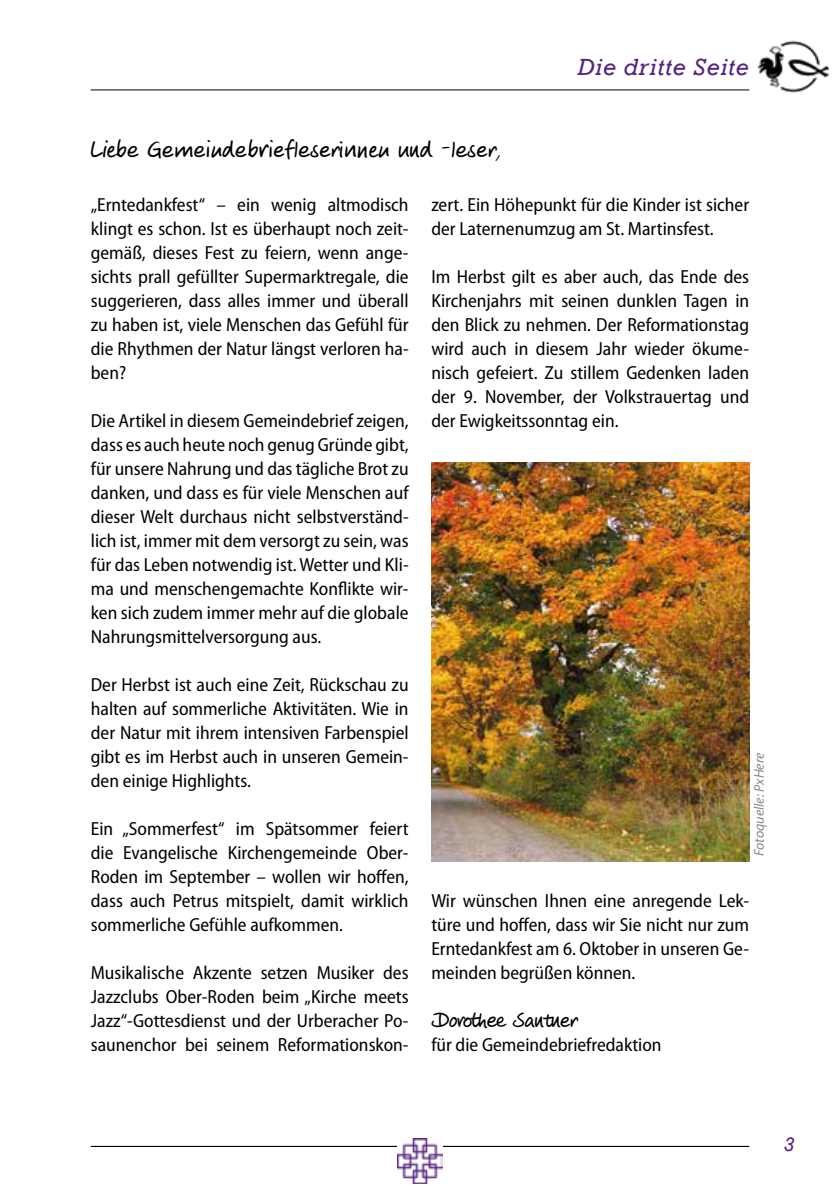
<style>
.page{position:relative;width:840px;height:1191px;background:#fff}
.page>*{position:absolute;margin:0;border:0;box-sizing:border-box;transform-origin:0 0}
.t1{font:24px "Veneto Handwriting Pro";letter-spacing:.05em;color:#000}
.t2{font:italic 24px "Rockwell";letter-spacing:.03em;color:#572381}
.t3{font:22px "Veneto Handwriting Pro";color:#000}
.t4{font:italic 20px "Rockwell";color:#572381}
.t5{font:semi-condensed 19px/24px "Myriad Pro";color:#000;text-align:justify}
.t6{font:italic 14px "Myriad Pro";color:#87888a}
</style>
<div class="page">
<hr style="left:91px;top:89px;width:657px;height:1px;background:#000">
<hr style="left:91px;top:1145px;width:657px;height:1px;background:#000">
<img style="left:757px;top:40px;width:71px;height:53px">
<img style="left:397px;top:1138px;width:45px;height:45px">
<img style="left:431px;top:462px;width:317px;height:400px">
<p class="t2" style="left:577px;top:53px;width:173px">Die dritte Seite</p>
<p class="t1" style="left:91px;top:136px;width:411px">Liebe Gemeindebriefleserinnen und -leser,</p>
<p class="t5" style="left:91px;top:192px;width:319px">„Erntedankfest“ – ein wenig altmodisch klingt es schon. Ist es überhaupt noch zeit&shy;gemäß, dieses Fest zu feiern, wenn ange&shy;sichts prall gefüllter Supermarktregale, die suggerieren, dass alles immer und überall zu haben ist, viele Menschen das Gefühl für die Rhythmen der Natur längst verloren ha&shy;ben?</p>
<p class="t5" style="left:91px;top:408px;width:319px">Die Artikel in diesem Gemeindebrief zeigen, dass es auch heute noch genug Gründe gibt, für unsere Nahrung und das tägliche Brot zu danken, und dass es für viele Menschen auf dieser Welt durchaus nicht selbstverständ&shy;lich ist, immer mit dem versorgt zu sein, was für das Leben notwendig ist. Wetter und Kli&shy;ma und menschengemachte Konflikte wir&shy;ken sich zudem immer mehr auf die globale Nahrungsmittelversorgung aus.</p>
<p class="t5" style="left:91px;top:672px;width:319px">Der Herbst ist auch eine Zeit, Rückschau zu halten auf sommerliche Aktivitäten. Wie in der Natur mit ihrem intensiven Farbenspiel gibt es im Herbst auch in unseren Gemein&shy;den einige Highlights.</p>
<p class="t5" style="left:91px;top:816px;width:319px">Ein „Sommerfest“ im Spätsommer feiert die Evangelische Kirchengemeinde Ober-Roden im September – wollen wir hoffen, dass auch Petrus mitspielt, damit wirklich sommerliche Gefühle aufkommen.</p>
<p class="t5" style="left:91px;top:960px;width:319px">Musikalische Akzente setzen Musiker des Jazzclubs Ober-Roden beim „Kirche meets Jazz“-Gottesdienst und der Urberacher Po&shy;saunenchor bei seinem Reformationskon-</p>
<p class="t5" style="left:431px;top:192px;width:319px">zert. Ein Höhepunkt für die Kinder ist sicher der Laternenumzug am St. Martinsfest.</p>
<p class="t5" style="left:431px;top:264px;width:319px">Im Herbst gilt es aber auch, das Ende des Kirchenjahrs mit seinen dunklen Tagen in den Blick zu nehmen. Der Reformationstag wird auch in diesem Jahr wieder ökume&shy;nisch gefeiert. Zu stillem Gedenken laden der 9. November, der Volkstrauertag und der Ewigkeitssonntag ein.</p>
<p class="t6" style="left:750px;top:856px;width:105px;rotate:-90deg">Fotoquelle: PxHere</p>
<p class="t5" style="left:431px;top:888px;width:319px">Wir wünschen Ihnen eine anregende Lek&shy;türe und hoffen, dass wir Sie nicht nur zum Erntedankfest am 6. Oktober in unseren Ge&shy;meinden begrüßen können.</p>
<p class="t3" style="left:431px;top:1008px;width:147px">Dorothee Santner</p>
<p class="t5" style="left:431px;top:1032px;width:231px">für die Gemeindebriefredaktion</p>
<p class="t4" style="left:783px;top:1132px;width:12px">3</p>
</div>
